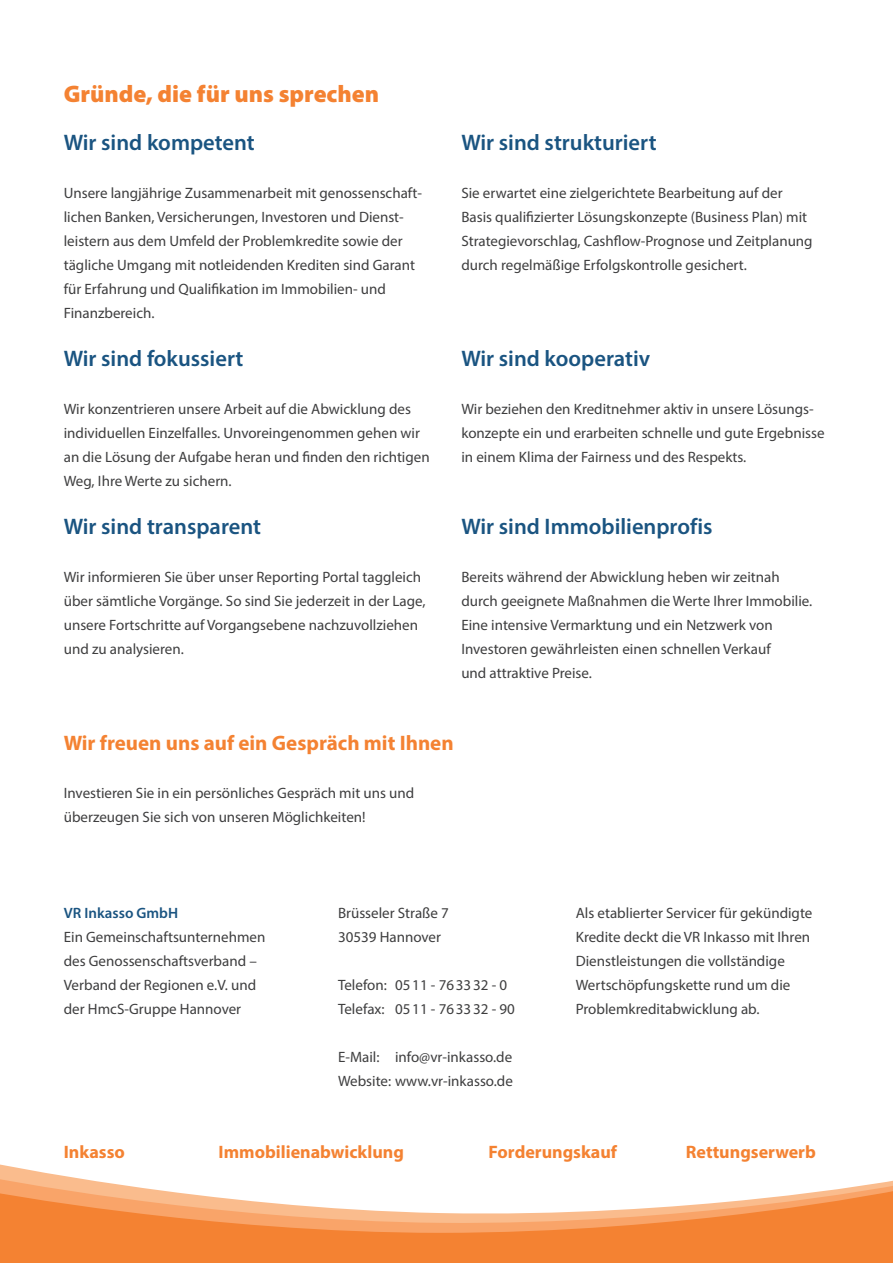
<style>
.page{position:relative;width:893px;height:1263px;background:#fff}
.page>*{position:absolute;margin:0;border:0;box-sizing:border-box;transform-origin:0 0}
.t1{font:900 24px "Myriad Pro";color:#f48232}
.t2{font:600 22.5px "Myriad Pro";color:#1a5481}
.t3{font:700 21px "Myriad Pro";color:#f48232}
.t4{font:700 18px "Myriad Pro";color:#f48232}
.t5{font:15px/24px "Myriad Pro";color:#3e3e3f}
.t6{font:600 15px "Myriad Pro";color:#1a5481}
</style>
<div class="page">
<svg style="left:0;top:1164px;width:70px;height:13px"></svg>
<svg style="left:0;top:1177px;width:893px;height:14px"></svg>
<svg style="left:0;top:1191px;width:893px;height:72px;background:#f69f61"></svg>
<h1 class="t1" style="left:64px;top:78px;width:317px">Gründe, die für uns sprechen</h1>
<h2 class="t2" style="left:64px;top:128px;width:193px">Wir sind kompetent</h2>
<p class="t5" style="left:64px;top:181px;width:360px">Unsere langjährige Zusammenarbeit mit genossenschaft&shy;lichen Banken, Versicherungen, Investoren und Dienst&shy;leistern aus dem Umfeld der Problemkredite sowie der tägliche Umgang mit notleidenden Krediten sind Garant für Erfahrung und Qualifikation im Immobilien- und Finanzbereich.</p>
<h2 class="t2" style="left:64px;top:344px;width:181px">Wir sind fokussiert</h2>
<p class="t5" style="left:64px;top:397px;width:367px">Wir konzentrieren unsere Arbeit auf die Abwicklung des individuellen Einzelfalles. Unvoreingenommen gehen wir an die Lösung der Aufgabe heran und finden den richtigen Weg, Ihre Werte zu sichern.</p>
<h2 class="t2" style="left:64px;top:512px;width:199px">Wir sind transparent</h2>
<p class="t5" style="left:64px;top:565px;width:363px">Wir informieren Sie über unser Reporting Portal taggleich über sämtliche Vorgänge. So sind Sie jederzeit in der Lage, unsere Fortschritte auf Vorgangsebene nachzuvollziehen und zu analysieren.</p>
<h2 class="t2" style="left:461px;top:128px;width:197px">Wir sind strukturiert</h2>
<p class="t5" style="left:461px;top:181px;width:353px">Sie erwartet eine zielgerichtete Bearbeitung auf der Basis qualifizierter Lösungskonzepte (Business Plan) mit Strategievorschlag, Cashflow-Prognose und Zeitplanung durch regelmäßige Erfolgskontrolle gesichert.</p>
<h2 class="t2" style="left:461px;top:344px;width:190px">Wir sind kooperativ</h2>
<p class="t5" style="left:461px;top:397px;width:365px">Wir beziehen den Kreditnehmer aktiv in unsere Lösungs&shy;konzepte ein und erarbeiten schnelle und gute Ergebnisse in einem Klima der Fairness und des Respekts.</p>
<h2 class="t2" style="left:461px;top:512px;width:253px">Wir sind Immobilienprofis</h2>
<p class="t5" style="left:461px;top:565px;width:352px">Bereits während der Abwicklung heben wir zeitnah durch geeignete Maßnahmen die Werte Ihrer Immobilie.<br>Eine intensive Vermarktung und ein Netzwerk von Investoren gewährleisten einen schnellen Verkauf<br>und attraktive Preise.</p>
<h3 class="t3" style="left:64px;top:729px;width:391px">Wir freuen uns auf ein Gespräch mit Ihnen</h3>
<p class="t5" style="left:64px;top:781px;width:352px">Investieren Sie in ein persönliches Gespräch mit uns und überzeugen Sie sich von unseren Möglichkeiten!</p>
<p class="t6" style="left:64px;top:903px;width:116px">VR Inkasso GmbH</p>
<p class="t5" style="left:64px;top:925px;width:203px">Ein Gemeinschaftsunternehmen des Genossenschaftsverband –<br>Verband der Regionen e.V. und der HmcS-Gruppe Hannover</p>
<p class="t5" style="left:338px;top:901px;width:112px">Brüsseler Straße 7<br>30539 Hannover</p>
<p class="t5" style="left:338px;top:973px;width:178px">Telefon: 0511 - 763332 - 0<br>Telefax: 0511 - 763332 - 90</p>
<p class="t5" style="left:338px;top:1045px;width:176px">E-Mail: info@vr-inkasso.de<br>Website: www.vr-inkasso.de</p>
<p class="t5" style="left:576px;top:901px;width:238px">Als etablierter Servicer für gekündigte Kredite deckt die VR Inkasso mit Ihren Dienstleistungen die vollständige Wertschöpfungskette rund um die Problemkreditabwicklung ab.</p>
<p class="t4" style="left:64px;top:1140px;width:63px">Inkasso</p>
<p class="t4" style="left:219px;top:1140px;width:187px">Immobilienabwicklung</p>
<p class="t4" style="left:489px;top:1140px;width:130px">Forderungskauf</p>
<p class="t4" style="left:686px;top:1140px;width:131px">Rettungserwerb</p>
</div>
